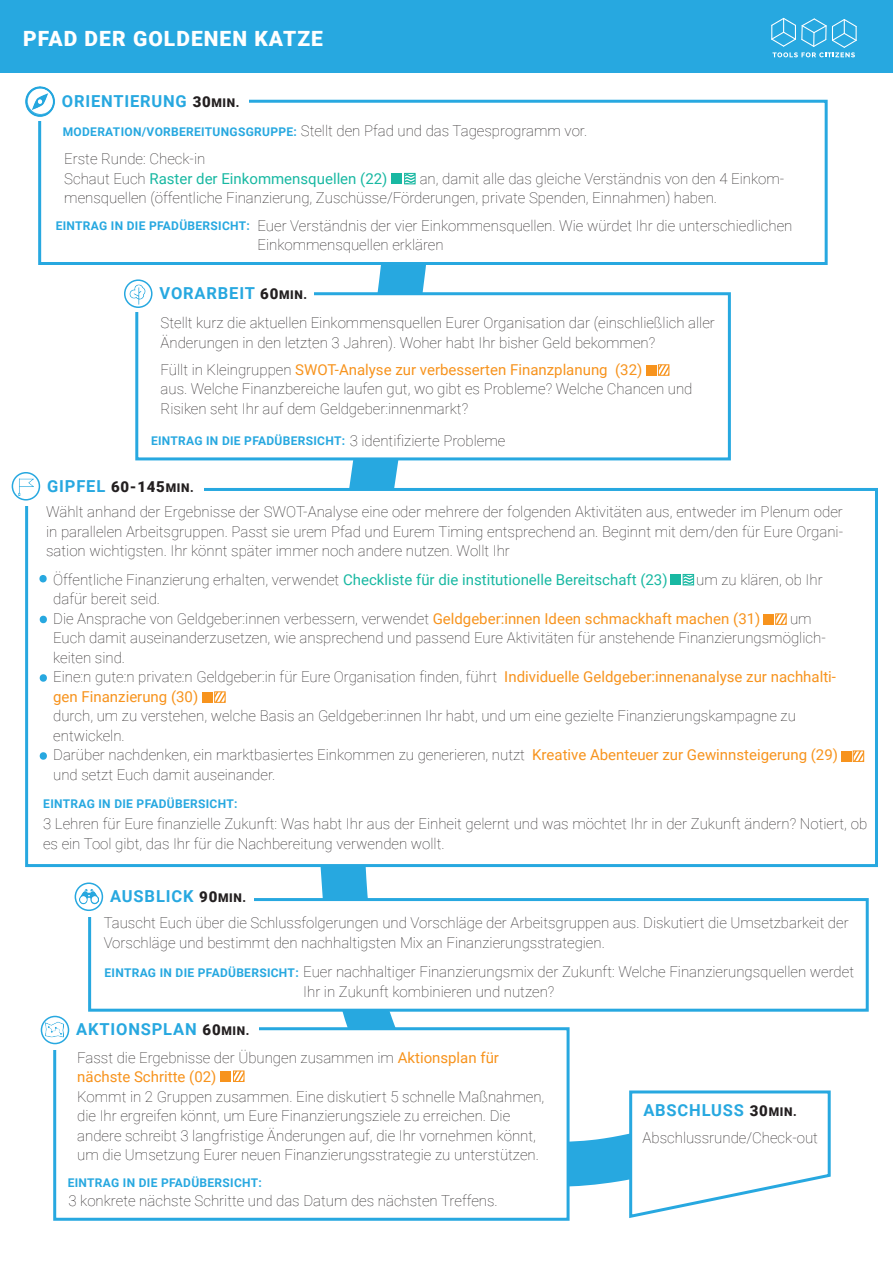
<style>
.page{position:relative;width:893px;height:1263px;background:#fff}
.page>*{position:absolute;margin:0;border:0;box-sizing:border-box;transform-origin:0 0}
.t1{font:900 21px "Roboto";letter-spacing:.05em;color:#fff}
.t2{font:700 16.5px "Roboto";letter-spacing:.05em;color:#27a8e0}
.t3{font:100 15px/19.5px "Roboto";color:#231f20}
.t4{font:15px/19.5px "Roboto";color:#18b8a2}
.t5{font:700 12px "Roboto";letter-spacing:.025em;color:#27a8e0}
.s1{font-weight:900;font-size:15px;color:#231f20}
.s2{font-weight:900;font-size:12px;color:#231f20}
.s3{font-weight:700;font-size:12px;color:#27a8e0}
.s4{font-weight:100;color:#231f20}
.s5{font-weight:400;color:#f7931d}
.s6{font-weight:100;font-size:15px;color:#231f20}
</style>
<div class="page">
<div style="left:0;top:0;width:893px;height:73px;background:#27a8e0"></div>
<svg style="left:315px;top:265px;width:373px;height:922px"></svg>
<div style="left:38px;top:100px;width:790px;height:165px;background:#fff;border:3px solid #27a8e0"></div>
<div style="left:23px;top:85px;width:226px;height:35px;background:#fff"></div>
<div style="left:135px;top:292px;width:596px;height:168px;background:#fff;border:3px solid #27a8e0"></div>
<div style="left:25px;top:488px;width:853px;height:379px;background:#fff;border:3px solid #27a8e0"></div>
<div style="left:9px;top:471px;width:194px;height:35px;background:#fff"></div>
<div style="left:12px;top:472px;width:28px;height:28px;border:2px solid #27a8e0;border-radius:50%"></div>
<div style="left:53px;top:1027px;width:517px;height:194px;background:#fff;border:3px solid #27a8e0"></div>
<div style="left:38px;top:1014px;width:221px;height:35px;background:#fff"></div>
<div style="left:41px;top:1016px;width:28px;height:28px;border:2px solid #27a8e0;border-radius:50%"></div>
<svg style="left:628px;top:1089px;width:203px;height:129px"></svg>
<img style="left:25px;top:86px;width:30px;height:31px">
<img style="left:19px;top:478px;width:14px;height:18px">
<img style="left:46px;top:1020px;width:18px;height:19px">
<div style="left:88px;top:898px;width:781px;height:114px;background:#fff;border:3px solid #27a8e0"></div>
<div style="left:72px;top:881px;width:181px;height:35px;background:#fff"></div>
<div style="left:75px;top:882px;width:28px;height:29px;border:2px solid #27a8e0;border-radius:50%"></div>
<img style="left:79px;top:887px;width:20px;height:19px">
<div style="left:220px;top:1071px;width:10px;height:10px;background:#f7931d"></div>
<svg style="left:235px;top:1073px;width:7px;height:7px"></svg>
<div style="left:233px;top:1071px;width:11px;height:11px;border:1px solid #f7931d"></div>
<div style="left:391px;top:173px;width:11px;height:11px;background:#18b8a2"></div>
<div style="left:404px;top:173px;width:11px;height:11px;border:1px solid #18b8a2"></div>
<svg style="left:405px;top:173px;width:10px;height:11px"></svg>
<div style="left:646px;top:365px;width:11px;height:10px;background:#f7931d"></div>
<svg style="left:660px;top:367px;width:7px;height:6px"></svg>
<div style="left:658px;top:365px;width:11px;height:10px;border:1px solid #f7931d"></div>
<svg style="left:39px;top:575px;width:8px;height:7px"></svg>
<svg style="left:39px;top:616px;width:8px;height:7px"></svg>
<svg style="left:39px;top:674px;width:8px;height:8px"></svg>
<div style="left:670px;top:574px;width:10px;height:11px;background:#18b8a2"></div>
<svg style="left:683px;top:574px;width:11px;height:11px"></svg>
<svg style="left:39px;top:752px;width:8px;height:8px"></svg>
<svg style="left:771px;top:17px;width:86px;height:40px"></svg>
<div style="left:764px;top:614px;width:10px;height:10px;background:#f7931d"></div>
<svg style="left:777px;top:616px;width:7px;height:6px"></svg>
<div style="left:775px;top:614px;width:11px;height:10px;border:1px solid #f7931d"></div>
<div style="left:203px;top:692px;width:10px;height:10px;background:#f7931d"></div>
<svg style="left:216px;top:694px;width:7px;height:6px"></svg>
<div style="left:214px;top:692px;width:11px;height:10px;border:1px solid #f7931d"></div>
<div style="left:841px;top:751px;width:11px;height:10px;background:#f7931d"></div>
<svg style="left:855px;top:753px;width:7px;height:7px"></svg>
<div style="left:853px;top:751px;width:11px;height:11px;border:1px solid #f7931d"></div>
<div style="left:88px;top:276px;width:226px;height:36px;background:#fff"></div>
<div style="left:124px;top:279px;width:29px;height:29px;border:2px solid #27a8e0;border-radius:50%"></div>
<img style="left:127px;top:284px;width:20px;height:20px">
<h1 class="t1" style="left:23px;top:26px;width:301px">PFAD DER GOLDENEN KATZE</h1>
<p class="t2" style="left:62px;top:91px;width:179px">ORIENTIERUNG <span class="s1">30</span><span class="s2">MIN.</span></p>
<p class="t3" style="left:63px;top:121px;width:526px"><span class="s3">MODERATION/VORBEREITUNGSGRUPPE:</span> Stellt den Pfad und das Tagesprogramm vor.</p>
<p class="t4" style="left:64px;top:149px;width:325px"><span class="s4">Erste Runde: Check-in<br>Schaut Euch</span> Raster der Einkommensquellen (22)</p>
<p class="t3" style="left:64px;top:169px;width:721px;text-indent:355px">an, damit alle das gleiche Verständnis von den 4 Einkom&shy;mensquellen (öffentliche Finanzierung, Zuschüsse/Förderungen, private Spenden, Einnahmen) haben.</p>
<p class="t5" style="left:56px;top:219px;width:196px">EINTRAG IN DIE PFADÜBERSICHT:</p>
<p class="t3" style="left:258px;top:216px;width:536px">Euer Verständnis der vier Einkommensquellen. Wie würdet Ihr die unterschiedlichen<br>Einkommensquellen erklären</p>
<p class="t2" style="left:160px;top:284px;width:149px">VORARBEIT <span class="s1">60</span><span class="s2">MIN.</span></p>
<p class="t3" style="left:161px;top:313px;width:556px">Stellt kurz die aktuellen Einkommensquellen Eurer Organisation dar (einschließlich aller<br>Änderungen in den letzten 3 Jahren). Woher habt Ihr bisher Geld bekommen?</p>
<p class="t3" style="left:161px;top:360px;width:533px">Füllt in Kleingruppen <span class="s5">SWOT-Analyse zur verbesserten Finanzplanung (32)<br></span>aus. Welche Finanzbereiche laufen gut, wo gibt es Probleme? Welche Chancen und<br>Risiken seht Ihr auf dem Geldgeber:innenmarkt?</p>
<p class="t5" style="left:151px;top:434px;width:356px">EINTRAG IN DIE PFADÜBERSICHT: <span class="s6">3 identifizierte Probleme</span></p>
<p class="t2" style="left:47px;top:476px;width:148px">GIPFEL <span class="s1">60-145</span><span class="s2">MIN.</span></p>
<p class="t3" style="left:46px;top:502px;width:798px;text-align:justify">Wählt anhand der Ergebnisse der SWOT-Analyse eine oder mehrere der folgenden Aktivitäten aus, entweder im Plenum oder in parallelen Arbeitsgruppen. Passt sie urem Pfad und Eurem Timing entsprechend an. Beginnt mit dem/den für Eure Organi&shy;sation wichtigsten. Ihr könnt später immer noch andere nutzen. Wollt Ihr</p>
<p class="t4" style="left:53px;top:570px;width:616px"><span class="s4">Öffentliche Finanzierung erhalten, verwendet</span> Checkliste für die institutionelle Bereitschaft (23)</p>
<p class="t3" style="left:696px;top:570px;width:128px">um zu klären, ob Ihr</p>
<p class="t3" style="left:53px;top:589px;width:709px">dafür bereit seid.<br>Die Ansprache von Geldgeber:innen verbessern, verwendet <span class="s5">Geldgeber:innen Ideen schmackhaft machen (31)</span></p>
<p class="t3" style="left:53px;top:609px;width:784px;text-indent:737px">um Euch damit auseinanderzusetzen, wie ansprechend und passend Eure Aktivitäten für anstehende Finanzierungsmöglich&shy;keiten sind.<br>Eine:n gute:n private:n Geldgeber:in für Eure Organisation finden, führt <span class="s5">Individuelle Geldgeber:innenanalyse zur nachhalti&shy;gen Finanzierung (30)</span></p>
<p class="t3" style="left:53px;top:706px;width:786px">durch, um zu verstehen, welche Basis an Geldgeber:innen Ihr habt, und um eine gezielte Finanzierungskampagne zu entwickeln.<br>Darüber nachdenken, ein marktbasiertes Einkommen zu generieren, nutzt <span class="s5">Kreative Abenteuer zur Gewinnsteigerung (29) </span>und setzt Euch damit auseinander.</p>
<p class="t5" style="left:43px;top:797px;width:196px">EINTRAG IN DIE PFADÜBERSICHT:</p>
<p class="t3" style="left:43px;top:814px;width:826px">3 Lehren für Eure finanzielle Zukunft: Was habt Ihr aus der Einheit gelernt und was möchtet Ihr in der Zukunft ändern? Notiert, ob es ein Tool gibt, das Ihr für die Nachbereitung verwenden wollt.</p>
<p class="t2" style="left:110px;top:887px;width:137px">AUSBLICK <span class="s1">90</span><span class="s2">MIN.</span></p>
<p class="t3" style="left:104px;top:913px;width:747px">Tauscht Euch über die Schlussfolgerungen und Vorschläge der Arbeitsgruppen aus. Diskutiert die Umsetzbarkeit der<br>Vorschläge und bestimmt den nachhaltigsten Mix an Finanzierungsstrategien.</p>
<p class="t3" style="left:303px;top:962px;width:552px;text-indent:-199px"><span class="s3">EINTRAG IN DIE PFADÜBERSICHT:</span> Euer nachhaltiger Finanzierungsmix der Zukunft: Welche Finanzierungsquellen werdet<br>Ihr in Zukunft kombinieren und nutzen?</p>
<p class="t2" style="left:76px;top:1020px;width:175px">AKTIONSPLAN <span class="s1">60</span><span class="s2">MIN.</span></p>
<p class="t3" style="left:77px;top:1048px;width:423px">Fasst die Ergebnisse der Übungen zusammen im <span class="s5">Aktionsplan für nächste Schritte (02)</span></p>
<p class="t3" style="left:77px;top:1087px;width:469px">Kommt in 2 Gruppen zusammen. Eine diskutiert 5 schnelle Maßnahmen, die Ihr ergreifen könnt, um Eure Finanzierungsziele zu erreichen. Die andere schreibt 3 langfristige Änderungen auf, die Ihr vornehmen könnt, um die Umsetzung Eurer neuen Finanzierungsstrategie zu unterstützen.</p>
<p class="t5" style="left:68px;top:1176px;width:196px">EINTRAG IN DIE PFADÜBERSICHT:</p>
<p class="t3" style="left:68px;top:1191px;width:431px">3 konkrete nächste Schritte und das Datum des nächsten Treffens.</p>
<p class="t2" style="left:643px;top:1101px;width:155px">ABSCHLUSS <span class="s1">30</span><span class="s2">MIN.</span></p>
<p class="t3" style="left:643px;top:1128px;width:177px">Abschlussrunde/Check-out</p>
</div>
